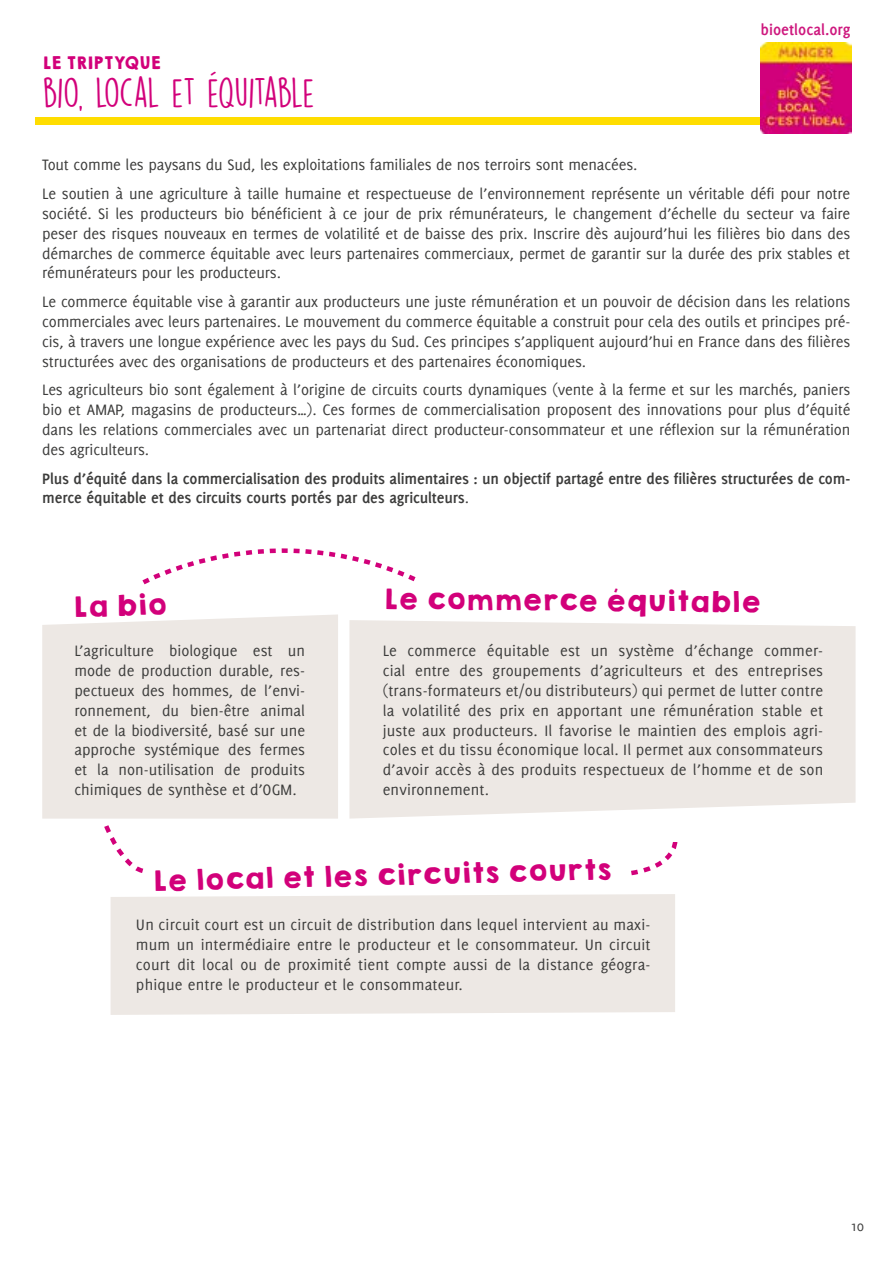
<style>
.page{position:relative;width:893px;height:1263px;background:#fff}
.page>*{position:absolute;margin:0;border:0;box-sizing:border-box;transform-origin:0 0}
.t1{font:37.5px "DK Lemon Yellow Sun";letter-spacing:-.035em;color:#d2007a}
.t2{font:25.5px "KGHAPPY Solid";color:#d2007a}
.t3{font:700 16.8px "Delicious";color:#ce187e}
.t4{font:16.5px/19.8px "Delicious";letter-spacing:-.01em;color:#3c3c3b;text-align:justify}
.t5{font:700 16.5px/19.8px "Delicious";letter-spacing:-.01em;color:#3c3c3b}
.t6{font:15.6px "KGHAPPY Solid";color:#d2007a}
.t7{font:15px "Delicious";color:#3c3c3b}
.s1{font-weight:400}
</style>
<div class="page">
<div style="left:35px;top:117px;width:800px;height:7px;background:#fd0"></div>
<img style="left:760px;top:42px;width:91px;height:91px">
<div style="left:42px;top:614px;width:296px;height:205px;background:#ede8e4"></div>
<div style="left:349px;top:620px;width:506px;height:199px;background:#ede8e4"></div>
<div style="left:111px;top:894px;width:564px;height:121px;background:#ede8e4"></div>
<svg style="left:142px;top:548px;width:274px;height:37px"></svg>
<svg style="left:631px;top:842px;width:47px;height:34px"></svg>
<svg style="left:104px;top:825px;width:40px;height:48px"></svg>
<p class="t6" style="left:42px;top:51px;width:120px">LE TRIPTYQUE</p>
<h1 class="t1" style="left:42px;top:70px;width:274px">BIO, LOCAL ET ÉQUITABLE</h1>
<p class="t3" style="left:761px;top:20px;width:92px">bioetlocal.org</p>
<p class="t4" style="left:42px;top:150px;width:810px;line-height:28.8px">Tout comme les paysans du Sud, les exploitations familiales de nos terroirs sont menacées.<br>Le soutien à une agriculture à taille humaine et respectueuse de l’environnement représente un véritable défi pour notre</p>
<p class="t4" style="left:42px;top:204px;width:810px">société. Si les producteurs bio bénéficient à ce jour de prix rémunérateurs, le changement d’échelle du secteur va faire peser des risques nouveaux en termes de volatilité et de baisse des prix. Inscrire dès aujourd’hui les filières bio dans des démarches de commerce équitable avec leurs partenaires commerciaux, permet de garantir sur la durée des prix stables et rémunérateurs pour les producteurs.</p>
<p class="t4" style="left:42px;top:292px;width:810px">Le commerce équitable vise à garantir aux producteurs une juste rémunération et un pouvoir de décision dans les relations commerciales avec leurs partenaires. Le mouvement du commerce équitable a construit pour cela des outils et principes pré&shy;cis, à travers une longue expérience avec les pays du Sud. Ces principes s’appliquent aujourd’hui en France dans des filières structurées avec des organisations de producteurs et des partenaires économiques.</p>
<p class="t4" style="left:42px;top:380px;width:810px">Les agriculteurs bio sont également à l’origine de circuits courts dynamiques (vente à la ferme et sur les marchés, paniers bio et AMAP, magasins de producteurs…). Ces formes de commercialisation proposent des innovations pour plus d’équité dans les relations commerciales avec un partenariat direct producteur-consommateur et une réflexion sur la rémunération des agriculteurs.</p>
<p class="t5" style="left:42px;top:468px;width:810px">Plus d’équité dans la commercialisation des produits alimentaires : un objectif partagé entre des filières structurées de com&shy;merce équitable et des circuits courts portés par des agriculteurs<span class="s1">.</span></p>
<h2 class="t2" style="left:73px;top:587px;width:95px;rotate:-1deg">La bio</h2>
<p class="t4" style="left:74px;top:641px;width:232px">L’agriculture biologique est un mode de production durable, res&shy;pectueux des hommes, de l’envi&shy;ronnement, du bien-être animal et de la biodiversité, basé sur une approche systémique des fermes et la non-utilisation de produits chimiques de synthèse et d’OGM.</p>
<h2 class="t2" style="left:384px;top:577px;width:378px;rotate:1deg">Le commerce équitable</h2>
<p class="t4" style="left:383px;top:641px;width:442px">Le commerce équitable est un système d’échange commer&shy;cial entre des groupements d’agriculteurs et des entreprises (trans-formateurs et/ou distributeurs) qui permet de lutter contre la volatilité des prix en apportant une rémunération stable et juste aux producteurs. Il favorise le maintien des emplois agri&shy;coles et du tissu économique local. Il permet aux consommateurs d’avoir accès à des produits respectueux de l’homme et de son environnement.</p>
<h2 class="t2" style="left:152px;top:859px;width:461px;rotate:-1deg">Le local et les circuits courts</h2>
<p class="t4" style="left:136px;top:915px;width:516px">Un circuit court est un circuit de distribution dans lequel intervient au maxi&shy;mum un intermédiaire entre le producteur et le consommateur. Un circuit court dit local ou de proximité tient compte aussi de la distance géogra&shy;phique entre le producteur et le consommateur.</p>
<p class="t7" style="left:850px;top:1217px;width:15px">10</p>
</div>
